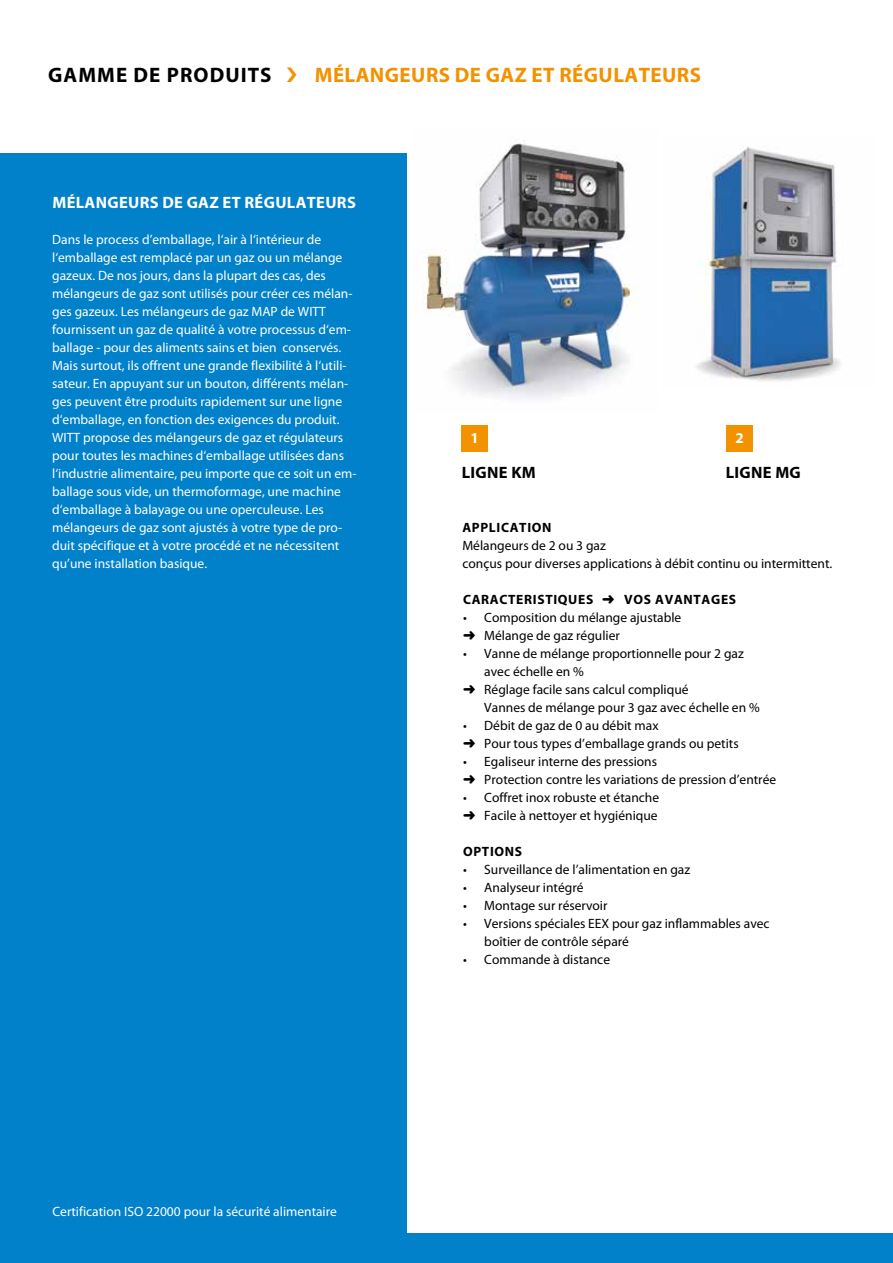
<style>
.page{position:relative;width:893px;height:1263px;background:#fff}
.page>*{position:absolute;margin:0;border:0;box-sizing:border-box;transform-origin:0 0}
.t1{font:700 21px "Myriad Pro";letter-spacing:.02em;color:#f39200}
.t2{font:700 21px "Myriad Pro";letter-spacing:.05em;color:#000}
.t3{font:700 16.5px "Myriad Pro";letter-spacing:.02em;color:#fff}
.t4{font:700 16.5px "Myriad Pro";letter-spacing:.02em;color:#000}
.t5{font:700 15px "Myriad Pro";color:#fff}
.t6{font:13.5px/18px "Myriad Pro";color:#fff}
.t7{font:13.5px/18px "Myriad Pro";color:#000}
.t8{font:700 13.5px "Myriad Pro";letter-spacing:.05em;color:#000}
</style>
<div class="page">
<img style="left:414px;top:140px;width:220px;height:259px">
<img style="left:696px;top:146px;width:144px;height:235px">
<div style="left:0;top:154px;width:406px;height:1109px;background:#0081c9"></div>
<div style="left:0;top:1234px;width:893px;height:29px;background:#0081c9"></div>
<div style="left:462px;top:425px;width:26px;height:26px;background:#f39200"></div>
<div style="left:727px;top:425px;width:26px;height:26px;background:#f39200"></div>
<h1 class="t2" style="left:48px;top:61px;width:225px">GAMME DE PRODUITS</h1>
<h1 class="t1" style="left:315px;top:61px;width:388px">MÉLANGEURS DE GAZ ET RÉGULATEURS</h1>
<p class="t3" style="left:52px;top:191px;width:305px">MÉLANGEURS DE GAZ ET RÉGULATEURS</p>
<p class="t6" style="left:52px;top:230px;width:306px">Dans le process d’emballage, l‘air à l‘intérieur de l‘emballage est remplacé par un gaz ou un mélange gazeux. De nos jours, dans la plupart des cas, des mélangeurs de gaz sont utilisés pour créer ces mélan&shy;ges gazeux. Les mélangeurs de gaz MAP de WITT fournissent un gaz de qualité à votre processus d‘em&shy;ballage - pour des aliments sains et bien conservés.<br>Mais surtout, ils offrent une grande flexibilité à l‘utili&shy;sateur. En appuyant sur un bouton, différents mélan&shy;ges peuvent être produits rapidement sur une ligne d‘emballage, en fonction des exigences du produit.<br>WITT propose des mélangeurs de gaz et régulateurs pour toutes les machines d‘emballage utilisées dans l‘industrie alimentaire, peu importe que ce soit un em&shy;ballage sous vide, un thermoformage, une machine d‘emballage à balayage ou une operculeuse. Les mélangeurs de gaz sont ajustés à votre type de pro&shy;duit spécifique et à votre procédé et ne nécessitent qu’une installation basique.</p>
<p class="t6" style="left:52px;top:1202px;width:286px">Certification ISO 22000 pour la sécurité alimentaire</p>
<p class="t5" style="left:470px;top:428px;width:10px">1</p>
<p class="t4" style="left:462px;top:461px;width:75px">LIGNE KM</p>
<p class="t5" style="left:735px;top:428px;width:10px">2</p>
<p class="t4" style="left:726px;top:461px;width:77px">LIGNE MG</p>
<p class="t8" style="left:462px;top:518px;width:91px">APPLICATION</p>
<p class="t7" style="left:462px;top:536px;width:371px">Mélangeurs de 2 ou 3 gaz<br>conçus pour diverses applications à débit continu ou intermittent.</p>
<p class="t8" style="left:463px;top:590px;width:275px">CARACTERISTIQUES ➜ VOS AVANTAGES</p>
<p class="t7" style="left:463px;top:608px;width:220px">• Composition du mélange ajustable ➜ Mélange de gaz régulier</p>
<p class="t7" style="left:463px;top:644px;width:282px">• Vanne de mélange proportionnelle pour 2 gaz</p>
<p class="t7" style="left:484px;top:662px;width:101px">avec échelle en %</p>
<p class="t7" style="left:463px;top:680px;width:227px">➜ Réglage facile sans calcul compliqué</p>
<p class="t7" style="left:484px;top:698px;width:277px">Vannes de mélange pour 3 gaz avec échelle en %</p>
<p class="t7" style="left:463px;top:716px;width:277px">• Débit de gaz de 0 au débit max<br>➜ Pour tous types d’emballage grands ou petits</p>
<p class="t7" style="left:463px;top:752px;width:315px">• Egaliseur interne des pressions<br>➜ Protection contre les variations de pression d’entrée</p>
<p class="t7" style="left:463px;top:788px;width:198px">• Coffret inox robuste et étanche ➜ Facile à nettoyer et hygiénique</p>
<p class="t8" style="left:463px;top:842px;width:61px">OPTIONS</p>
<p class="t7" style="left:463px;top:860px;width:229px">• Surveillance de l’alimentation en gaz</p>
<p class="t7" style="left:463px;top:878px;width:122px">• Analyseur intégré</p>
<p class="t7" style="left:463px;top:896px;width:146px">• Montage sur réservoir</p>
<p class="t7" style="left:484px;top:914px;width:287px;text-indent:-21px">• Versions spéciales EEX pour gaz inflammables avec boîtier de contrôle séparé</p>
<p class="t7" style="left:463px;top:950px;width:149px">• Commande à distance</p>
</div>
